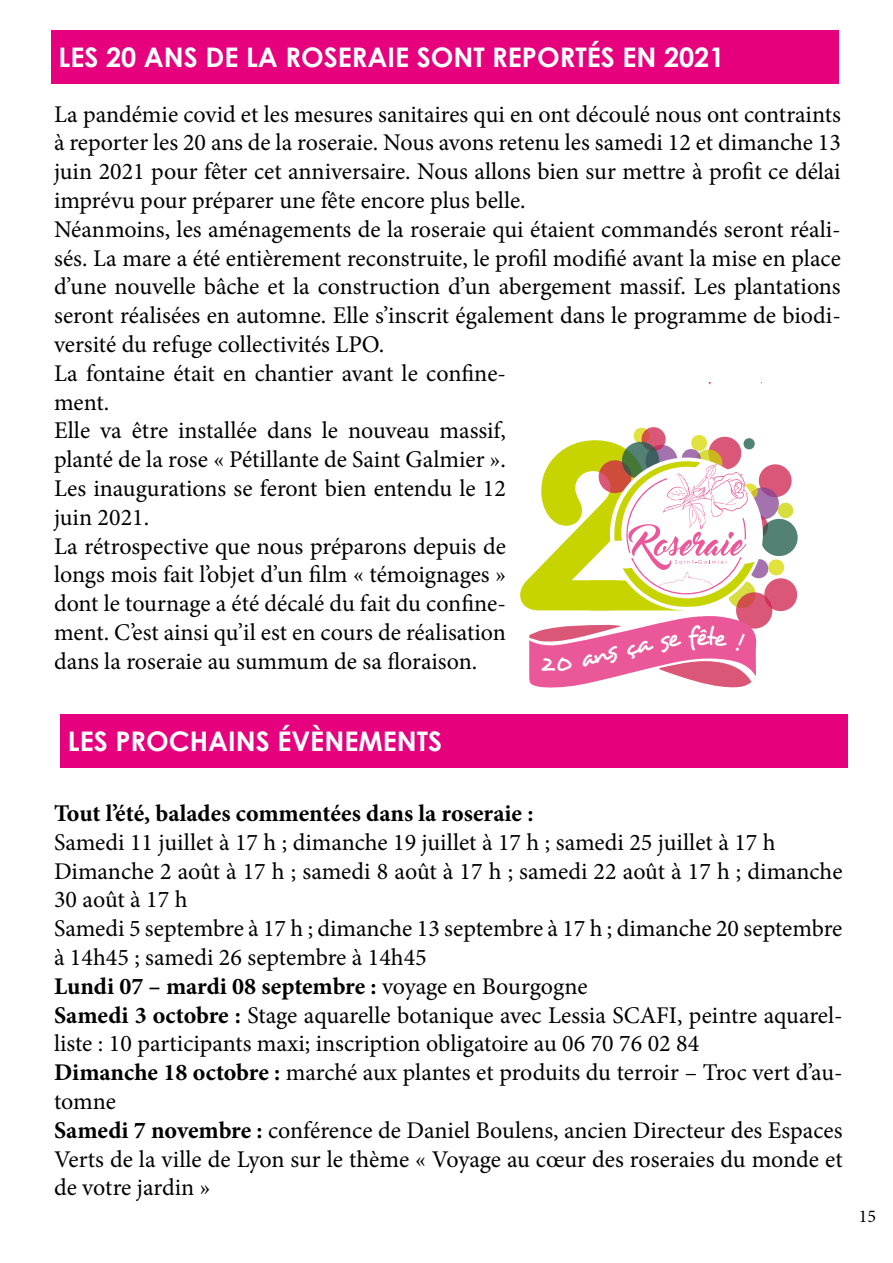
<style>
.page{position:relative;width:893px;height:1263px;background:#fff}
.page>*{position:absolute;margin:0;border:0;box-sizing:border-box;transform-origin:0 0}
.t1{font:700 27px "Century Gothic";color:#fff}
.t2{font:24px/28.8px "Minion Pro";color:#000}
.t3{font:700 24px "Minion Pro";color:#000}
.t4{font:18px "Minion Pro";color:#000}
.s1{font-weight:700}
</style>
<div class="page">
<div style="left:51px;top:30px;width:787px;height:54px;background:#e6007d"></div>
<div style="left:60px;top:714px;width:787px;height:54px;background:#e6007d"></div>
<svg style="left:520px;top:427px;width:278px;height:261px"></svg>
<p class="t1" style="left:59px;top:37px;width:667px">LES 20 ANS DE LA ROSERAIE SONT REPORTÉS EN 2021</p>
<p class="t2" style="left:54px;top:100px;width:788px">La pandémie covid et les mesures sanitaires qui en ont découlé nous ont contraints à reporter les 20 ans de la roseraie. Nous avons retenu les samedi 12 et dimanche 13 juin 2021 pour fêter cet anniversaire. Nous allons bien sur mettre à profit ce délai imprévu pour préparer une fête encore plus belle.<br>Néanmoins, les aménagements de la roseraie qui étaient commandés seront réali&shy;sés. La mare a été entièrement reconstruite, le profil modifié avant la mise en place d’une nouvelle bâche et la construction d’un abergement massif. Les plantations seront réalisées en automne. Elle s’inscrit également dans le programme de biodi&shy;versité du refuge collectivités LPO.<br>La fontaine était en chantier avant le confine-<br>ment.<br>Elle va être installée dans le nouveau massif,<br>planté de la rose « Pétillante de Saint Galmier ».<br>Les inaugurations se feront bien entendu le 12<br>juin 2021.<br>La rétrospective que nous préparons depuis de<br>longs mois fait l’objet d’un film « témoignages »<br>dont le tournage a été décalé du fait du confine-<br>ment. C’est ainsi qu’il est en cours de réalisation<br>dans la roseraie au summum de sa floraison.</p>
<p class="t1" style="left:68px;top:721px;width:376px">LES PROCHAINS ÉVÈNEMENTS</p>
<p class="t3" style="left:54px;top:796px;width:481px">Tout l’été, balades commentées dans la roseraie :</p>
<p class="t2" style="left:54px;top:828px;width:790px">Samedi 11 juillet à 17 h ; dimanche 19 juillet à 17 h ; samedi 25 juillet à 17 h Dimanche 2 août à 17 h ; samedi 8 août à 17 h ; samedi 22 août à 17 h ; dimanche 30 août à 17 h<br>Samedi 5 septembre à 17 h ; dimanche 13 septembre à 17 h ; dimanche 20 septembre à 14h45 ; samedi 26 septembre à 14h45<br><span class="s1">Lundi 07 – mardi 08 septembre :</span> voyage en Bourgogne<br><span class="s1">Samedi 3 octobre :</span> Stage aquarelle botanique avec Lessia SCAFI, peintre aquarel&shy;liste : 10 participants maxi; inscription obligatoire au 06 70 76 02 84<br><span class="s1">Dimanche 18 octobre :</span> marché aux plantes et produits du terroir – Troc vert d’au&shy;tomne<br><span class="s1">Samedi 7 novembre :</span> conférence de Daniel Boulens, ancien Directeur des Espaces Verts de la ville de Lyon sur le thème « Voyage au cœur des roseraies du monde et de votre jardin »</p>
<p class="t4" style="left:859px;top:1204px;width:19px">15</p>
</div>
